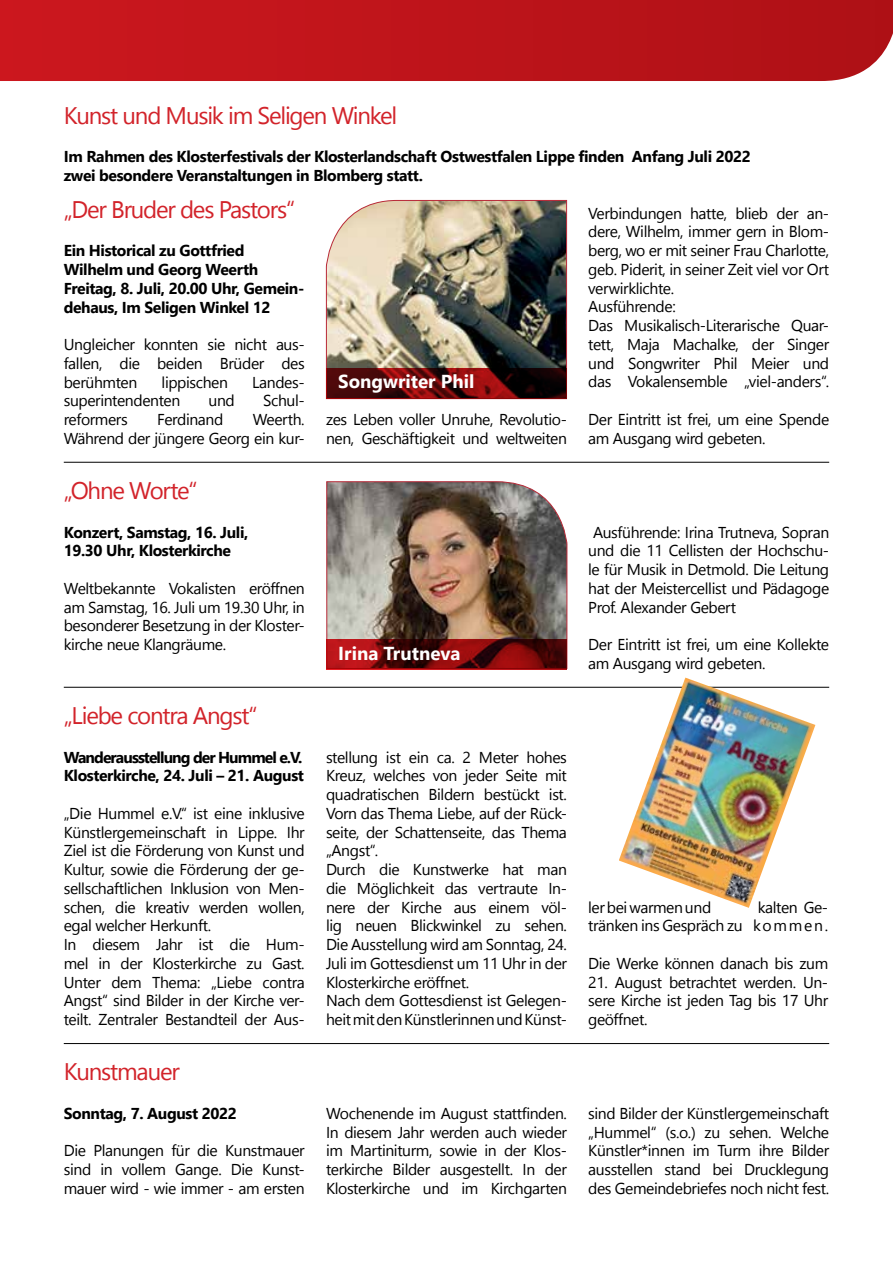
<style>
.page{position:relative;width:893px;height:1263px;background:#fff}
.page>*{position:absolute;margin:0;border:0;box-sizing:border-box;transform-origin:0 0}
.t1{font:24px "Nirmala UI";letter-spacing:-.05em;color:#d2232a}
.t2{font:700 18.75px "Nirmala UI";color:#fff}
.t3{font:15.75px/18.8px "Nirmala UI";letter-spacing:-.025em;color:#000;text-align:justify}
.t4{font:700 15.75px/18.8px "Nirmala UI";letter-spacing:-.025em;color:#000}
.t5{font:700 15.75px/18.8px "Nirmala UI";letter-spacing:-.06em;color:#000}
</style>
<div class="page">
<svg style="left:0;top:0;width:893px;height:81px;background:#be161c"></svg>
<hr style="left:64px;top:462px;width:765px;height:1px;background:#000">
<img style="left:326px;top:200px;width:241px;height:199px">
<svg style="left:327px;top:369px;width:239px;height:29px;background:#500809"></svg>
<img style="left:326px;top:481px;width:242px;height:188px">
<svg style="left:327px;top:639px;width:239px;height:30px;background:#710a0b"></svg>
<hr style="left:64px;top:687px;width:765px;height:1px;background:#000">
<hr style="left:64px;top:1043px;width:765px;height:1px;background:#000">
<img style="left:619px;top:678px;width:196px;height:230px">
<h1 class="t1" style="left:64px;top:96px;width:335px">Kunst und Musik im Seligen Winkel</h1>
<p class="t4" style="left:64px;top:147px;width:688px">Im Rahmen des Klosterfestivals der Klosterlandschaft Ostwestfalen Lippe finden Anfang Juli 2022 zwei besondere Veranstaltungen in Blomberg statt.</p>
<h1 class="t1" style="left:64px;top:190px;width:233px">„Der Bruder des Pastors“</h1>
<p class="t4" style="left:64px;top:241px;width:242px">Ein Historical zu Gottfried<br>Wilhelm und Georg Weerth<br>Freitag, 8. Juli, 20.00 Uhr, Gemein&shy;dehaus, Im Seligen Winkel 12</p>
<p class="t3" style="left:64px;top:334px;width:242px">Ungleicher konnten sie nicht aus&shy;fallen, die beiden Brüder des berühmten</p>
<p class="t3" style="left:162px;top:372px;width:68px">lippischen</p>
<p class="t3" style="left:252px;top:372px;width:54px">Landes-</p>
<p class="t3" style="left:64px;top:390px;width:118px">superintendenten</p>
<p class="t3" style="left:209px;top:390px;width:28px">und</p>
<p class="t3" style="left:263px;top:390px;width:43px">Schul-</p>
<p class="t3" style="left:64px;top:409px;width:66px">reformers</p>
<p class="t3" style="left:157px;top:409px;width:68px">Ferdinand</p>
<p class="t3" style="left:64px;top:409px;width:242px;text-align:right">Weerth.<br>Während der jüngere Georg ein kur-</p>
<h1 class="t1" style="left:64px;top:471px;width:135px">„Ohne Worte“</h1>
<p class="t4" style="left:64px;top:522px;width:186px">Konzert, Samstag, 16. Juli,<br>19.30 Uhr, Klosterkirche</p>
<p class="t3" style="left:64px;top:578px;width:242px">Weltbekannte Vokalisten eröffnen am Samstag, 16. Juli um 19.30 Uhr, in besonderer Besetzung in der Kloster&shy;kirche neue Klangräume.</p>
<h1 class="t1" style="left:64px;top:696px;width:195px">„Liebe contra Angst“</h1>
<p class="t5" style="left:64px;top:747px;width:242px">Wanderausstellung der Hummel e.V.<br>Klosterkirche, 24. Juli – 21. August</p>
<p class="t3" style="left:64px;top:803px;width:242px;text-align:left">„Die Hummel e.V.“ ist eine inklusive Künstlergemeinschaft in Lippe. Ihr Ziel ist die Förderung von Kunst und Kultur, sowie die Förderung der ge&shy;sellschaftlichen Inklusion von Men&shy;schen, die kreativ werden wollen, egal welcher Herkunft.<br>In diesem Jahr ist die Hum&shy;mel in der Klosterkirche zu Gast.<br>Unter dem Thema: „Liebe contra Angst“ sind Bilder in der Kirche ver&shy;teilt. Zentraler Bestandteil der Aus-</p>
<h1 class="t1" style="left:64px;top:1053px;width:117px">Kunstmauer</h1>
<p class="t4" style="left:64px;top:1103px;width:174px">Sonntag, 7. August 2022</p>
<p class="t3" style="left:64px;top:1140px;width:242px">Die Planungen für die Kunstmauer sind in vollem Gange. Die Kunst&shy;mauer wird - wie immer - am ersten</p>
<p class="t2" style="left:338px;top:367px;width:138px">Songwriter Phil</p>
<p class="t3" style="left:326px;top:409px;width:242px">zes Leben voller Unruhe, Revolutio&shy;nen, Geschäftigkeit und weltweiten</p>
<p class="t3" style="left:588px;top:203px;width:242px;text-align:left">Verbindungen hatte, blieb der an&shy;dere, Wilhelm, immer gern in Blom&shy;berg, wo er mit seiner Frau Charlotte, geb. Piderit, in seiner Zeit viel vor Ort verwirklichte.<br>Ausführende:<br>Das Musikalisch-Literarische Quar&shy;tett, Maja Machalke, der Singer und Songwriter Phil Meier und das Vokalensemble „viel-anders“.</p>
<p class="t3" style="left:588px;top:409px;width:242px">Der Eintritt ist frei, um eine Spende am Ausgang wird gebeten.</p>
<p class="t2" style="left:338px;top:639px;width:124px">Irina Trutneva</p>
<p class="t3" style="left:588px;top:522px;width:242px;text-indent:5px">Ausführende: Irina Trutneva, Sopran und die 11 Cellisten der Hochschu&shy;le für Musik in Detmold. Die Leitung hat der Meistercellist und Pädagoge Prof. Alexander Gebert</p>
<p class="t3" style="left:588px;top:634px;width:242px">Der Eintritt ist frei, um eine Kollekte am Ausgang wird gebeten.</p>
<p class="t3" style="left:326px;top:747px;width:242px;text-align:left">stellung ist ein ca. 2 Meter hohes<br>Kreuz, welches von jeder Seite mit quadratischen Bildern bestückt ist.<br>Vorn das Thema Liebe, auf der Rück&shy;seite, der Schattenseite, das Thema „Angst“.<br>Durch die Kunstwerke hat man die Möglichkeit das vertraute In&shy;nere der Kirche aus einem völ&shy;lig neuen Blickwinkel zu sehen.<br>Die Ausstellung wird am Sonntag, 24.<br>Juli im Gottesdienst um 11 Uhr in der<br>Klosterkirche eröffnet.<br>Nach dem Gottesdienst ist Gelegen&shy;heit mit den Künstlerinnen und Künst-</p>
<p class="t3" style="left:588px;top:897px;width:242px;text-align:right">kalten Ge-<br>tränken ins Gespräch zu kommen.</p>
<p class="t3" style="left:588px;top:953px;width:242px">Die Werke können danach bis zum</p>
<p class="t3" style="left:588px;top:972px;width:242px">21. August betrachtet werden. Un&shy;sere Kirche ist jeden Tag bis 17 Uhr geöffnet.</p>
<p class="t3" style="left:588px;top:897px;width:125px">ler bei warmen und</p>
<p class="t3" style="left:326px;top:1103px;width:242px">Wochenende im August stattfinden.<br>In diesem Jahr werden auch wieder im Martiniturm, sowie in der Klos&shy;terkirche Bilder ausgestellt. In der Klosterkirche und im Kirchgarten</p>
<p class="t3" style="left:588px;top:1103px;width:242px">sind Bilder der Künstlergemeinschaft „Hummel“ (s.o.) zu sehen. Welche Künstler*innen im Turm ihre Bilder ausstellen stand bei Drucklegung des Gemeindebriefes noch nicht fest.</p>
</div>
